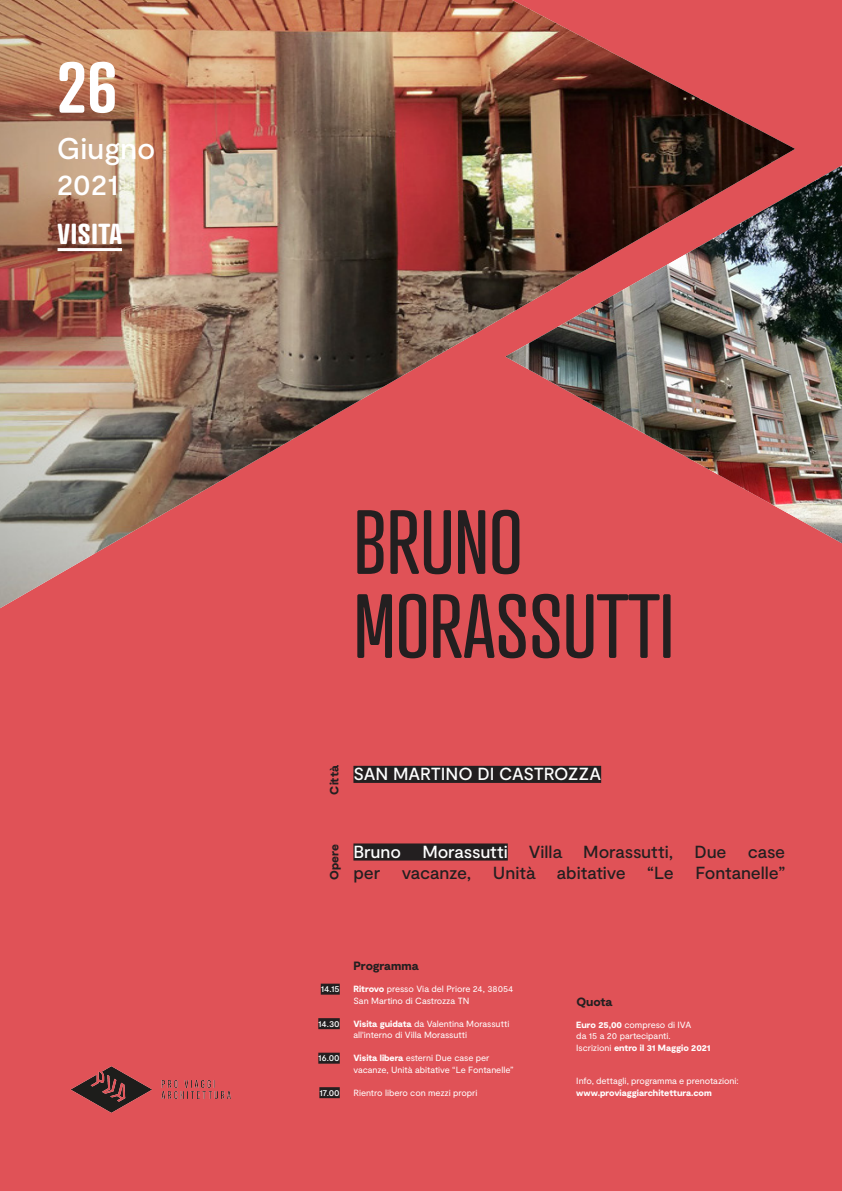
<style>
.page{position:relative;width:842px;height:1191px;background:#e05257}
.page>*{position:absolute;margin:0;border:0;box-sizing:border-box;transform-origin:0 0}
.Stile_di_paragrafo_1{font:88px "Atrament";color:#231f20}
.Stile_di_paragrafo_1-2{font:600 70px "Atrament";color:#fff}
.Stile_di_paragrafo_1-3{font:500 30px "Moderat";letter-spacing:-.01em;color:#fff}
.Stile_di_paragrafo_1-4{font:700 28px "Atrament";letter-spacing:.025em;color:#fff}
.Stile_di_paragrafo_1-5{font:500 17.5px "Moderat";letter-spacing:-.005em;color:#231f20}
.Stile_di_paragrafo_1-6{font:500 17.5px "Moderat";letter-spacing:-.01em;color:#fff}
.Stile_di_paragrafo_1-7{font:900 12px "Moderat";letter-spacing:-.005em;color:#231f20}
.t1{font:9px/11.5px "Moderat";letter-spacing:-.005em;color:#fff}
.t2{font:900 9px "Moderat";letter-spacing:-.005em;color:#fff}
.t3{font:500 9px "Moderat";color:#fff}
.s1{color:#fff}
.s2{font-weight:900}
.s3{font-weight:400}
</style>
<div class="page">
<img style="left:0;top:0;width:795px;height:608px">
<hr style="left:58px;top:248px;width:64px;height:3px;background:#fff">
<div style="left:353px;top:766px;width:248px;height:17px;background:#231f20"></div>
<div style="left:353px;top:843px;width:155px;height:17px;background:#231f20"></div>
<div style="left:321px;top:983px;width:19px;height:11px;background:#231f20"></div>
<div style="left:318px;top:1018px;width:22px;height:11px;background:#231f20"></div>
<div style="left:318px;top:1052px;width:22px;height:11px;background:#231f20"></div>
<div style="left:319px;top:1087px;width:21px;height:11px;background:#231f20"></div>
<img style="left:70px;top:1066px;width:161px;height:47px">
<img style="left:505px;top:167px;width:337px;height:376px">
<p class="Stile_di_paragrafo_1-2" style="left:57px;top:43px;width:62px">26</p>
<p class="Stile_di_paragrafo_1-3" style="left:57px;top:131px;width:100px">Giugno</p>
<p class="Stile_di_paragrafo_1-3" style="left:57px;top:167px;width:63px">2021</p>
<p class="Stile_di_paragrafo_1-4" style="left:58px;top:216px;width:66px">VISITA</p>
<p class="Stile_di_paragrafo_1" style="left:354px;top:488px;width:171px">BRUNO</p>
<p class="Stile_di_paragrafo_1" style="left:354px;top:572px;width:322px">MORASSUTTI</p>
<p class="Stile_di_paragrafo_1-7" style="left:327px;top:794px;width:31px;rotate:-90deg">Città</p>
<p class="Stile_di_paragrafo_1-6" style="left:353px;top:764px;width:249px">SAN MARTINO DI CASTROZZA</p>
<p class="Stile_di_paragrafo_1-7" style="left:327px;top:879px;width:37px;rotate:-90deg">Opere</p>
<p class="Stile_di_paragrafo_1-5" style="left:353px;top:841px;width:433px"><span class="s1">Bruno Morassutti</span> Villa Morassutti, Due case</p>
<p class="Stile_di_paragrafo_1-5" style="left:353px;top:862px;width:433px">per vacanze, Unità abitative “Le Fontanelle”</p>
<p class="t3" style="left:321px;top:983px;width:20px">14.15</p>
<p class="t3" style="left:318px;top:1018px;width:23px">14.30</p>
<p class="t3" style="left:318px;top:1052px;width:23px">16.00</p>
<p class="t3" style="left:319px;top:1087px;width:22px">17.00</p>
<p class="Stile_di_paragrafo_1-7" style="left:353px;top:959px;width:66px">Programma</p>
<p class="t1" style="left:353px;top:983px;width:161px"><span class="s2">Ritrovo</span> presso Via del Priore 24, 38054<br>San Martino di Castrozza TN</p>
<p class="t1" style="left:353px;top:1018px;width:157px"><span class="s2">Visita guidata</span> da Valentina Morassutti all'interno di Villa Morassutti</p>
<p class="t1" style="left:353px;top:1052px;width:162px"><span class="s2">Visita libera</span> esterni Due case per vacanze, Unità abitative “Le Fontanelle”</p>
<p class="t1" style="left:353px;top:1087px;width:126px">Rientro libero con mezzi propri</p>
<p class="Stile_di_paragrafo_1-7" style="left:576px;top:995px;width:37px">Quota</p>
<p class="t1" style="left:576px;top:1019px;width:116px"><span class="s2">Euro 25,00</span> compreso di IVA</p>
<p class="t1" style="left:576px;top:1030px;width:96px">da 15 a 20 partecipanti.</p>
<p class="t2" style="left:576px;top:1042px;width:136px"><span class="s3">Iscrizioni</span> entro il 31 Maggio 2021</p>
<p class="t1" style="left:576px;top:1075px;width:164px">Info, dettagli, programma e prenotazioni:</p>
<p class="t2" style="left:576px;top:1087px;width:137px">www.proviaggiarchitettura.com</p>
</div>
